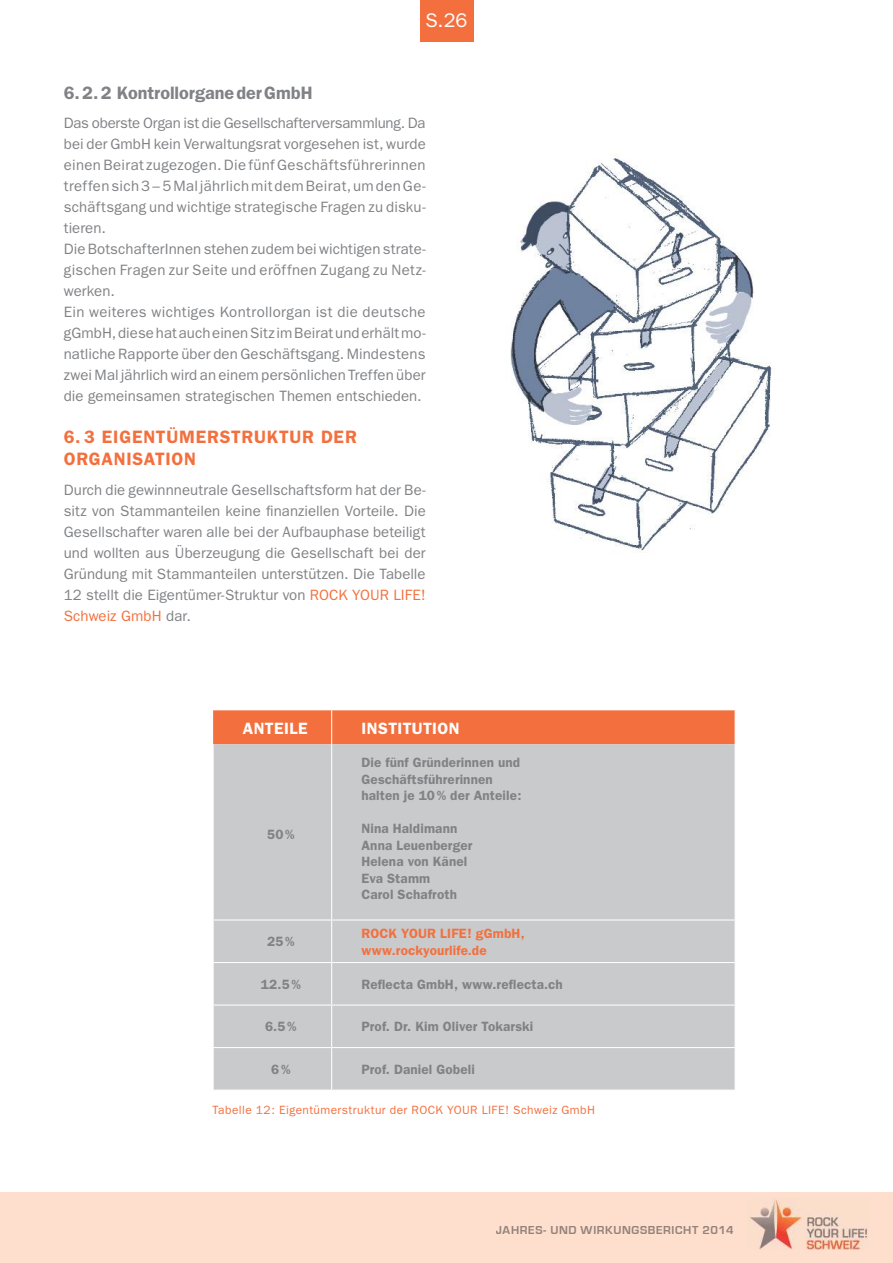
<style>
.page{position:relative;width:893px;height:1263px;background:#fff}
.page>*{position:absolute;margin:0;border:0;box-sizing:border-box;transform-origin:0 0}
.t1{font:19.8px "Franklin Gothic";color:#fff}
.t2{font:600 18px/21.6px "Franklin Gothic";letter-spacing:.04em;color:#f3703e}
.t3{font:600 18px "Franklin Gothic";color:#808285}
.t4{font:600 16.35px "Franklin Gothic";letter-spacing:.025em;color:#fff}
.t5{font:15px/21px "Franklin Gothic";letter-spacing:.01em;color:#808285}
.t6{font:600 13.5px/16.5px "Franklin Gothic";letter-spacing:.01em;color:#808285}
.t7{font:600 13.5px/16.5px "Franklin Gothic";letter-spacing:.015em;color:#f3703e}
.t8{font:12px "Franklin Gothic";letter-spacing:.03em;color:#f3703e}
.t9{font:700 12px "Eurostile";letter-spacing:.05em;color:#93827a}
.s1{color:#f3703e}
</style>
<div class="page">
<div style="left:0;top:1193px;width:893px;height:70px;background:#fedecd"></div>
<img style="left:750px;top:1198px;width:118px;height:52px">
<div style="left:420px;top:0;width:54px;height:41px;background:#f3703e"></div>
<div style="left:213px;top:710px;width:522px;height:34px;background:#f3703e"></div>
<div style="left:214px;top:744px;width:521px;height:345px;background:#c9cacc"></div>
<hr style="left:331px;top:744px;width:1px;height:175px;background:#fff">
<hr style="left:213px;top:919px;width:119px;height:1px;background:#fff">
<hr style="left:332px;top:919px;width:404px;height:1px;background:#fff">
<hr style="left:331px;top:920px;width:1px;height:42px;background:#fff">
<hr style="left:331px;top:710px;width:1px;height:34px;background:#fff">
<hr style="left:332px;top:962px;width:404px;height:1px;background:#fff">
<hr style="left:331px;top:1005px;width:1px;height:42px;background:#fff">
<hr style="left:331px;top:1048px;width:1px;height:41px;background:#fff">
<hr style="left:332px;top:1004px;width:404px;height:1px;background:#fff">
<hr style="left:213px;top:1047px;width:119px;height:1px;background:#fff">
<hr style="left:332px;top:1047px;width:404px;height:1px;background:#fff">
<hr style="left:213px;top:962px;width:119px;height:1px;background:#fff">
<hr style="left:331px;top:963px;width:1px;height:41px;background:#fff">
<hr style="left:213px;top:1004px;width:119px;height:1px;background:#fff">
<img style="left:510px;top:158px;width:262px;height:393px">
<h1 class="t1" style="left:425px;top:9px;width:44px">S. 26</h1>
<p class="t3" style="left:64px;top:83px;width:250px">6. 2. 2 Kontrollorgane der GmbH</p>
<p class="t5" style="left:64px;top:112px;width:363px">Das oberste Organ ist die Gesellschafterversammlung. Da bei der GmbH kein Verwaltungsrat vorgesehen ist, wurde einen Beirat zugezogen. Die fünf Geschäftsführerinnen treffen sich 3 – 5 Mal jährlich mit dem Beirat, um den Ge&shy;schäftsgang und wichtige strategische Fragen zu disku&shy;tieren.<br>Die BotschafterInnen stehen zudem bei wichtigen strate&shy;gischen Fragen zur Seite und eröffnen Zugang zu Netz&shy;werken.<br>Ein weiteres wichtiges Kontrollorgan ist die deutsche gGmbH, diese hat auch einen Sitz im Beirat und erhält mo&shy;natliche Rapporte über den Geschäftsgang. Mindestens zwei Mal jährlich wird an einem persönlichen Treffen über die gemeinsamen strategischen Themen entschieden.</p>
<p class="t2" style="left:64px;top:426px;width:295px">6. 3 EIGENTÜMERSTRUKTUR DER<br>ORGANISATION</p>
<p class="t5" style="left:64px;top:479px;width:363px;text-align:justify">Durch die gewinnneutrale Gesellschaftsform hat der Be&shy;sitz von Stammanteilen keine finanziellen Vorteile. Die Gesellschafter waren alle bei der Aufbauphase beteiligt und wollten aus Überzeugung die Gesellschaft bei der Gründung mit Stammanteilen unterstützen. Die Tabelle 12 stellt die Eigentümer-Struktur von <span class="s1">ROCK YOUR LIFE!<br>Schweiz GmbH</span> dar.</p>
<p class="t4" style="left:243px;top:719px;width:66px">ANTEILE</p>
<p class="t4" style="left:361px;top:719px;width:100px">INSTITUTION</p>
<p class="t6" style="left:267px;top:825px;width:29px">50 %</p>
<p class="t6" style="left:361px;top:754px;width:162px">Die fünf Gründerinnen und<br>Geschäftsführerinnen halten je 10 % der Anteile:</p>
<p class="t6" style="left:361px;top:820px;width:112px">Nina Haldimann<br>Anna Leuenberger<br>Helena von Känel<br>Eva Stamm<br>Carol Schafroth</p>
<p class="t6" style="left:267px;top:933px;width:29px">25 %</p>
<p class="t7" style="left:361px;top:925px;width:165px">ROCK YOUR LIFE! gGmbH, www.rockyourlife.de</p>
<p class="t6" style="left:261px;top:976px;width:42px">12.5 %</p>
<p class="t6" style="left:361px;top:976px;width:203px">Reflecta GmbH, www.reflecta.ch</p>
<p class="t6" style="left:265px;top:1018px;width:33px">6.5 %</p>
<p class="t6" style="left:361px;top:1017px;width:173px">Prof. Dr. Kim Oliver Tokarski</p>
<p class="t6" style="left:271px;top:1061px;width:21px">6 %</p>
<p class="t6" style="left:361px;top:1061px;width:115px">Prof. Daniel Gobeli</p>
<p class="t8" style="left:213px;top:1103px;width:384px">Tabelle 12: Eigentümerstruktur der ROCK YOUR LIFE! Schweiz GmbH</p>
<p class="t9" style="left:496px;top:1223px;width:239px">JAHRES- UND WIRKUNGSBERICHT 2014</p>
</div>
